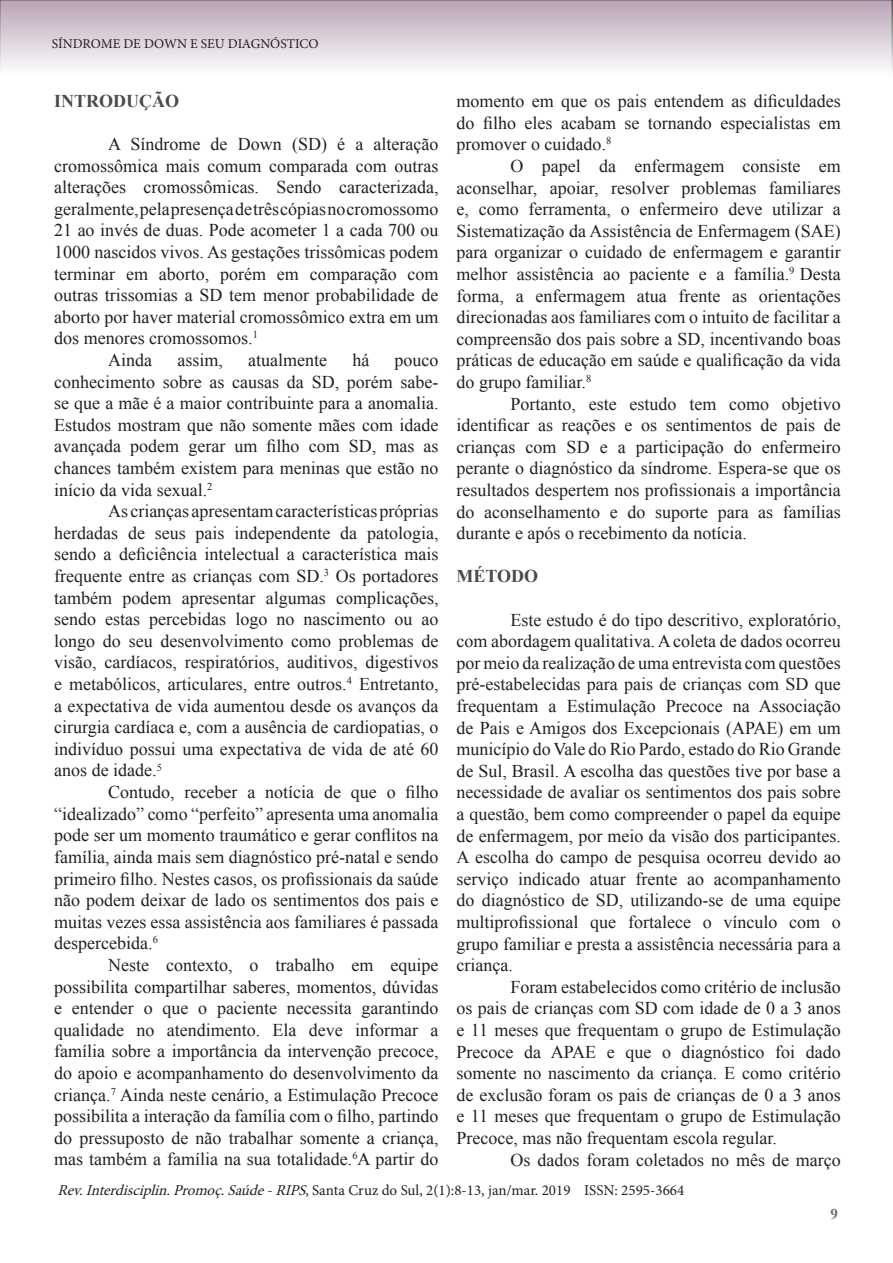
<style>
.page{position:relative;width:893px;height:1263px;background:#fff}
.page>*{position:absolute;margin:0;border:0;box-sizing:border-box;transform-origin:0 0}
.t1{font:18px/21.6px "Times New Roman";color:#231f20;text-align:justify}
.t2{font:700 18px "Times New Roman";color:#494a4b}
.t3{font:15px "Minion Pro";color:#231f20}
.t4{font:700 15px "Times New Roman";color:#6c6d70}
.t5{font:13.5px "Minion Pro";letter-spacing:-.01em;color:#231f20}
.s1{font-style:italic}
</style>
<div class="page">
<svg style="left:0;top:0;width:893px;height:72px"></svg>
<p class="t5" style="left:52px;top:35px;width:268px">SÍNDROME DE DOWN E SEU DIAGNÓSTICO</p>
<p class="t2" style="left:54px;top:88px;width:126px">INTRODUÇÃO</p>
<p class="t1" style="left:54px;top:133px;width:386px;text-indent:54px">A Síndrome de Down (SD) é a alteração cromossômica mais comum comparada com outras alterações cromossômicas. Sendo caracterizada, geralmente, pela presença de três cópias no cromossomo 21 ao invés de duas. Pode acometer 1 a cada 700 ou 1000 nascidos vivos. As gestações trissômicas podem terminar em aborto, porém em comparação com outras trissomias a SD tem menor probabilidade de aborto por haver material cromossômico extra em um dos menores cromossomos.<sup>1</sup></p>
<p class="t1" style="left:108px;top:349px;width:45px">Ainda</p>
<p class="t1" style="left:177px;top:349px;width:47px">assim,</p>
<p class="t1" style="left:248px;top:349px;width:80px">atualmente</p>
<p class="t1" style="left:352px;top:349px;width:18px">há</p>
<p class="t1" style="left:54px;top:349px;width:386px;text-indent:340px">pouco conhecimento sobre as causas da SD, porém sabe&shy;se que a mãe é a maior contribuinte para a anomalia.<br>Estudos mostram que não somente mães com idade avançada podem gerar um filho com SD, mas as chances também existem para meninas que estão no início da vida sexual.<sup>2</sup></p>
<p class="t1" style="left:54px;top:500px;width:386px;text-indent:54px">As crianças apresentam características próprias herdadas de seus pais independente da patologia, sendo a deficiência intelectual a característica mais frequente entre as crianças com SD.<sup>3</sup> Os portadores também podem apresentar algumas complicações, sendo estas percebidas logo no nascimento ou ao longo do seu desenvolvimento como problemas de visão, cardíacos, respiratórios, auditivos, digestivos e metabólicos, articulares, entre outros.<sup>4</sup> Entretanto, a expectativa de vida aumentou desde os avanços da cirurgia cardíaca e, com a ausência de cardiopatias, o indivíduo possui uma expectativa de vida de até 60 anos de idade.<sup>5</sup></p>
<p class="t1" style="left:54px;top:781px;width:386px;text-indent:54px">Contudo, receber a notícia de que o filho “idealizado” como “perfeito” apresenta uma anomalia pode ser um momento traumático e gerar conflitos na família, ainda mais sem diagnóstico pré-natal e sendo primeiro filho. Nestes casos, os profissionais da saúde não podem deixar de lado os sentimentos dos pais e muitas vezes essa assistência aos familiares é passada despercebida.<sup>6</sup></p>
<p class="t1" style="left:54px;top:954px;width:386px;text-indent:54px">Neste contexto, o trabalho em equipe possibilita compartilhar saberes, momentos, dúvidas e entender o que o paciente necessita garantindo qualidade no atendimento. Ela deve informar a família sobre a importância da intervenção precoce, do apoio e acompanhamento do desenvolvimento da criança.<sup>7</sup> Ainda neste cenário, a Estimulação Precoce possibilita a interação da família com o filho, partindo do pressuposto de não trabalhar somente a criança, mas também a família na sua totalidade.<sup>6</sup>A partir do</p>
<p class="t1" style="left:457px;top:90px;width:386px">momento em que os pais entendem as dificuldades do filho eles acabam se tornando especialistas em promover o cuidado.<sup>8</sup></p>
<p class="t1" style="left:457px;top:155px;width:386px;text-indent:54px">O papel da enfermagem consiste em aconselhar, apoiar, resolver problemas familiares e, como ferramenta, o enfermeiro deve utilizar a Sistematização da Assistência de Enfermagem (SAE) para organizar o cuidado de enfermagem e garantir melhor assistência ao paciente e a família.<sup>9</sup> Desta forma, a enfermagem atua frente as orientações direcionadas aos familiares com o intuito de facilitar a compreensão dos pais sobre a SD, incentivando boas práticas de educação em saúde e qualificação da vida do grupo familiar.<sup>8</sup></p>
<p class="t1" style="left:457px;top:392px;width:386px;text-indent:54px">Portanto, este estudo tem como objetivo identificar as reações e os sentimentos de pais de crianças com SD e a participação do enfermeiro perante o diagnóstico da síndrome. Espera-se que os resultados despertem nos profissionais a importância do aconselhamento e do suporte para as famílias durante e após o recebimento da notícia.</p>
<p class="t2" style="left:457px;top:564px;width:83px">MÉTODO</p>
<p class="t1" style="left:457px;top:608px;width:386px;text-indent:54px">Este estudo é do tipo descritivo, exploratório, com abordagem qualitativa. A coleta de dados ocorreu por meio da realização de uma entrevista com questões pré-estabelecidas para pais de crianças com SD que frequentam a Estimulação Precoce na Associação de Pais e Amigos dos Excepcionais (APAE) em um município do Vale do Rio Pardo, estado do Rio Grande de Sul, Brasil. A escolha das questões tive por base a necessidade de avaliar os sentimentos dos pais sobre a questão, bem como compreender o papel da equipe de enfermagem, por meio da visão dos participantes.<br>A escolha do campo de pesquisa ocorreu devido ao serviço indicado atuar frente ao acompanhamento do diagnóstico de SD, utilizando-se de uma equipe multiprofissional que fortalece o vínculo com o grupo familiar e presta a assistência necessária para a criança.</p>
<p class="t1" style="left:457px;top:976px;width:386px;text-indent:54px">Foram estabelecidos como critério de inclusão os pais de crianças com SD com idade de 0 a 3 anos e 11 meses que frequentam o grupo de Estimulação Precoce da APAE e que o diagnóstico foi dado somente no nascimento da criança. E como critério de exclusão foram os pais de crianças de 0 a 3 anos e 11 meses que frequentam o grupo de Estimulação Precoce, mas não frequentam escola regular.</p>
<p class="t1" style="left:511px;top:1148px;width:332px">Os dados foram coletados no mês de março</p>
<p class="t3" style="left:57px;top:1180px;width:628px"><span class="s1">Rev.Interdisciplin.Promoç.Saúde-RIPS</span>, Santa Cruz do Sul, 2(1):8-13, jan/mar. 2019 ISSN: 2595-3664</p>
<p class="t4" style="left:831px;top:1204px;width:9px">9</p>
</div>
